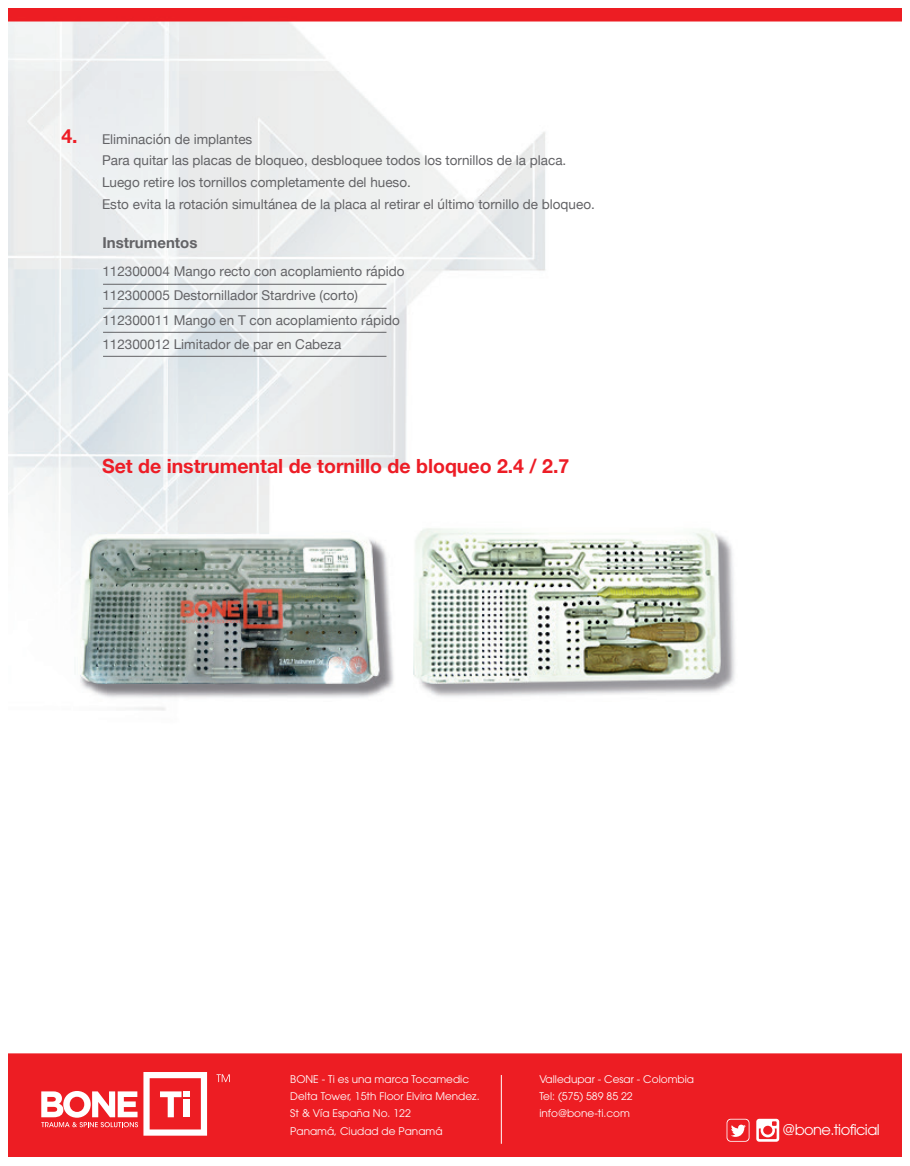
<style>
.page{position:relative;width:910px;height:1166px;background:#fff}
.page>*{position:absolute;margin:0;border:0;box-sizing:border-box;transform-origin:0 0}
.t1{font:700 19.5px "Helvetica Neue";color:#ed1d26}
.t2{font:700 15px "Helvetica Neue";color:#636366}
.t3{font:14.7px "Avant Garde";letter-spacing:-.04em;color:#fff}
.t4{font:13.5px/24px "Helvetica Neue";color:#636366}
.t5{font:10.5px/17.4px "Avant Garde";color:#fff}
</style>
<div class="page">
<img style="left:9px;top:9px;width:893px;height:1147px">
<svg style="left:756px;top:1118px;width:23px;height:23px"></svg>
<svg style="left:727px;top:1118px;width:22px;height:23px"></svg>
<svg style="left:216px;top:1073px;width:14px;height:8px"></svg>
<svg style="left:41px;top:1071px;width:166px;height:64px"></svg>
<hr style="left:501px;top:1074px;width:1px;height:69px;background:#fff">
<hr style="left:103px;top:284px;width:283px;height:1px;background:#636366">
<hr style="left:103px;top:308px;width:283px;height:1px;background:#636366">
<hr style="left:103px;top:332px;width:283px;height:1px;background:#636366">
<hr style="left:103px;top:356px;width:283px;height:1px;background:#636366">
<h1 class="t1" style="left:61px;top:121px;width:18px">4.</h1>
<p class="t4" style="left:102px;top:129px;width:494px;line-height:21.8px">Eliminación de implantes<br>Para quitar las placas de bloqueo, desbloquee todos los tornillos de la placa.<br>Luego retire los tornillos completamente del hueso.<br>Esto evita la rotación simultánea de la placa al retirar el último tornillo de bloqueo.</p>
<p class="t2" style="left:102px;top:231px;width:96px">Instrumentos</p>
<p class="t4" style="left:102px;top:260px;width:304px">112300004 Mango recto con acoplamiento rápido 112300005 Destornillador Stardrive (corto)<br>112300011 Mango en T con acoplamiento rápido 112300012 Limitador de par en Cabeza</p>
<h1 class="t1" style="left:102px;top:451px;width:469px">Set de instrumental de tornillo de bloqueo 2.4 / 2.7</h1>
<p class="t5" style="left:290px;top:1069px;width:191px">BONE - Ti es una marca Tocamedic<br>Delta Tower, 15th Floor Elvira Mendez.<br>St &amp; Vía España No. 122<br>Panamá, Ciudad de Panamá</p>
<p class="t5" style="left:539px;top:1069px;width:156px">Valledupar - Cesar - Colombia<br>Tel: (575) 589 85 22 info@bone-ti.com</p>
<p class="t3" style="left:783px;top:1120px;width:99px">@bone.tioficial</p>
</div>
